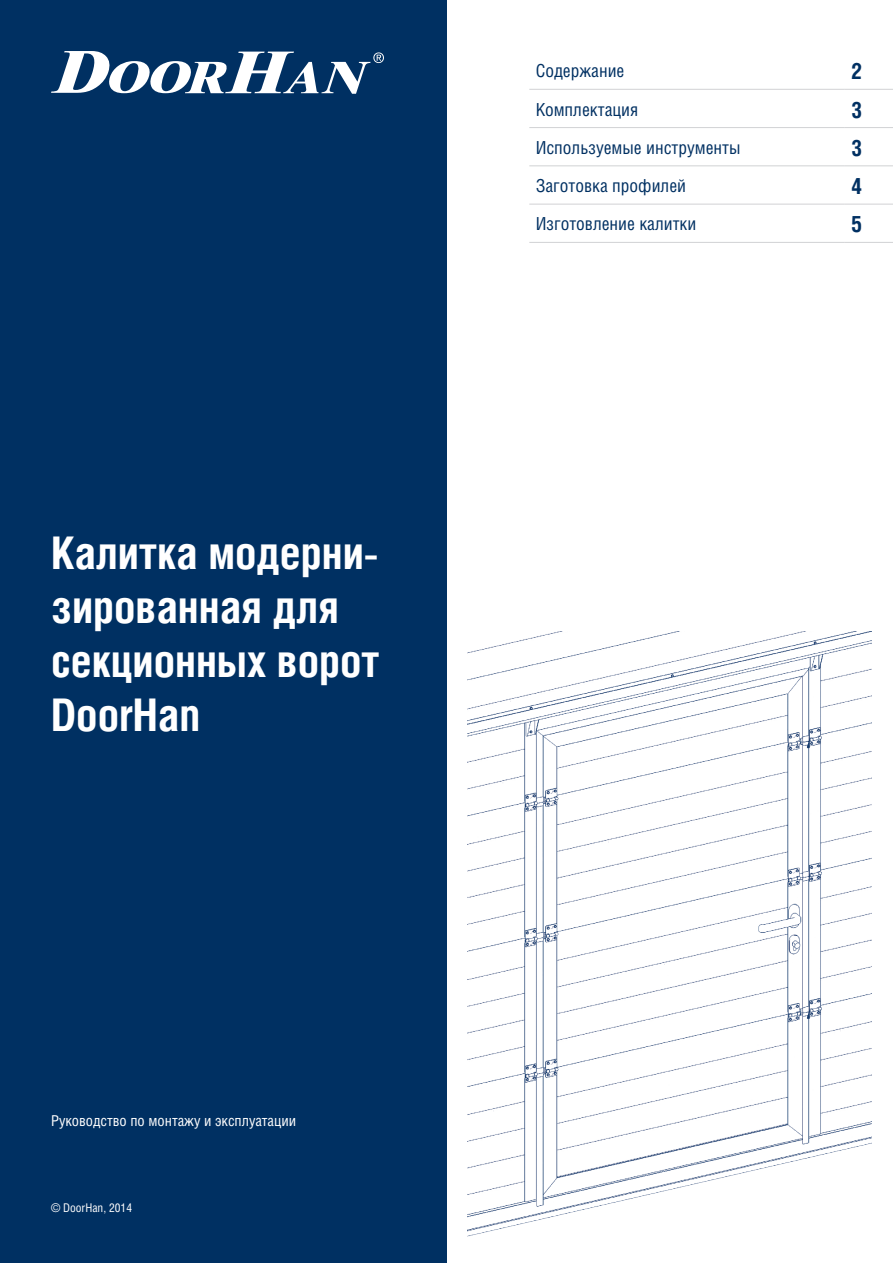
<style>
.page{position:relative;width:893px;height:1263px;background:#fff}
.page>*{position:absolute;margin:0;border:0;box-sizing:border-box;transform-origin:0 0}
.t1{font:700 45px/54px "Helios Cond";color:#fff}
.t2{font:700 22.5px "Helios Cond";color:#003062}
.t3{font:18px "Helios Cond";color:#003062}
.t4{font:15px "Helios Cond";color:#fff}
.t5{font:12px "Helios Cond";color:#fff}
</style>
<div class="page">
<div style="left:0;top:0;width:446px;height:1263px;background:#003062"></div>
<svg style="left:51px;top:51px;width:333px;height:43px"></svg>
<img style="left:468px;top:631px;width:404px;height:606px">
<hr style="left:529px;top:89px;width:316px;height:1px;background:#d1d2d4">
<hr style="left:845px;top:89px;width:48px;height:1px;background:#d1d2d4">
<hr style="left:529px;top:127px;width:316px;height:1px;background:#d1d2d4">
<hr style="left:845px;top:127px;width:48px;height:1px;background:#d1d2d4">
<hr style="left:529px;top:166px;width:316px;height:1px;background:#d1d2d4">
<hr style="left:845px;top:166px;width:48px;height:1px;background:#d1d2d4">
<hr style="left:529px;top:204px;width:316px;height:1px;background:#d1d2d4">
<hr style="left:845px;top:204px;width:48px;height:1px;background:#d1d2d4">
<hr style="left:529px;top:242px;width:316px;height:1px;background:#d1d2d4">
<hr style="left:845px;top:242px;width:48px;height:1px;background:#d1d2d4">
<h1 class="t1" style="left:51px;top:524px;width:330px">Калитка модерни&shy;зированная для секционных ворот<br>DoorHan</h1>
<p class="t4" style="left:51px;top:1111px;width:247px">Руководство по монтажу и эксплуатации</p>
<p class="t5" style="left:51px;top:1200px;width:83px">© DoorHan, 2014</p>
<p class="t3" style="left:536px;top:60px;width:90px">Содержание</p>
<p class="t2" style="left:851px;top:58px;width:13px">2</p>
<p class="t3" style="left:536px;top:98px;width:104px">Комплектация</p>
<p class="t2" style="left:851px;top:96px;width:13px">3</p>
<p class="t3" style="left:536px;top:137px;width:206px">Используемые инструменты</p>
<p class="t2" style="left:851px;top:134px;width:13px">3</p>
<p class="t3" style="left:536px;top:175px;width:152px">Заготовка профилей</p>
<p class="t2" style="left:851px;top:173px;width:13px">4</p>
<p class="t3" style="left:536px;top:213px;width:162px">Изготовление калитки</p>
<p class="t2" style="left:851px;top:211px;width:13px">5</p>
</div>
